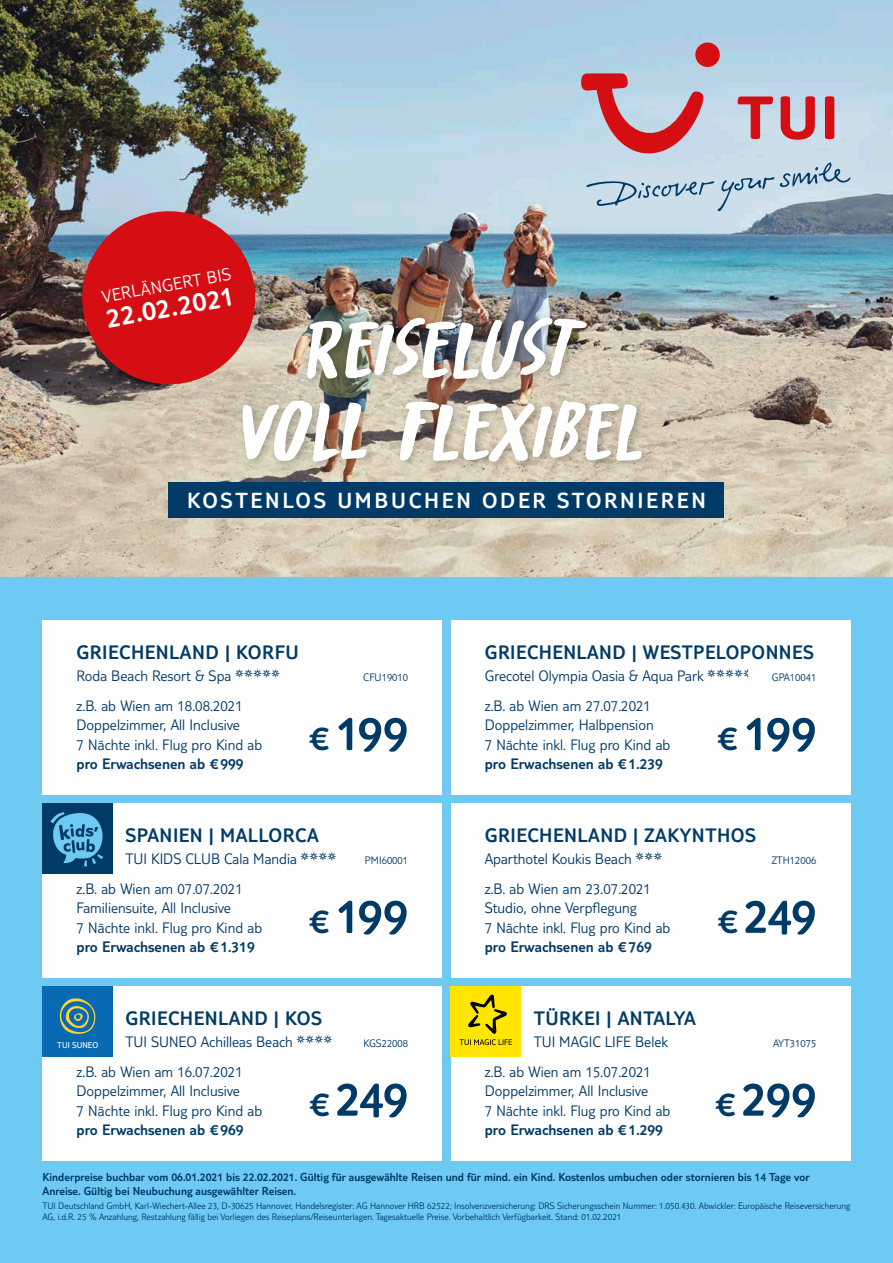
<style>
.page{position:relative;width:893px;height:1263px;background:#fff}
.page>*{position:absolute;margin:0;border:0;box-sizing:border-box;transform-origin:0 0}
.t1{font:300 51px "TUI Type";letter-spacing:-.02em;color:#003b68}
.t2{font:300 28.5px "TUI Type";color:#fff}
.t3{font:300 22.65px "TUI Type";letter-spacing:.12em;color:#fff}
.t4{font:300 20.25px "TUI Type";letter-spacing:.025em;color:#003b68}
.t5{font:300 18px "TUI Type";color:#fff}
.t6{font:300 15.75px/19.5px "TUI Type";color:#003b68}
.t7{font:300 15.75px "TUI Type";color:#003b68}
.t8{font:300 12px/14.4px "TUI Type";color:#003b68}
.t9{font:300 11.25px "TUI Type";color:#003b68}
.t10{font:300 9.75px/11.7px "TUI Type";color:#003b68}
.t11{font:8.85px "TUI Type";color:#fff}
.s1{font-size:35.7px}
</style>
<div class="page">
<img style="left:0;top:0;width:893px;height:578px">
<div style="left:169px;top:482px;width:555px;height:36px;background:#003b68"></div>
<div style="left:237px;top:312px;width:415px;height:160px;background:#000;opacity:.25"></div>
<svg style="left:243px;top:400px;width:399px;height:62px"></svg>
<img style="left:307px;top:318px;width:280px;height:62px">
<svg style="left:75px;top:204px;width:187px;height:187px;background:#bd3b3f"></svg>
<div style="left:0;top:578px;width:893px;height:685px;background:#6ecaf3"></div>
<div style="left:695px;top:43px;width:25px;height:24px;background:#d40e13;border-radius:50%"></div>
<svg style="left:581px;top:73px;width:269px;height:138px;background:#bfb7c5"></svg>
<div style="left:43px;top:620px;width:399px;height:175px;background:#fff"></div>
<div style="left:451px;top:620px;width:399px;height:175px;background:#fff"></div>
<div style="left:43px;top:803px;width:399px;height:174px;background:#fff"></div>
<div style="left:451px;top:803px;width:399px;height:174px;background:#fff"></div>
<div style="left:43px;top:986px;width:399px;height:174px;background:#fff"></div>
<div style="left:451px;top:986px;width:399px;height:174px;background:#fff"></div>
<div style="left:451px;top:986px;width:70px;height:70px;background:#ffe500"></div>
<svg style="left:460px;top:994px;width:52px;height:51px"></svg>
<div style="left:43px;top:803px;width:70px;height:70px;background:#003b68"></div>
<svg style="left:50px;top:812px;width:53px;height:54px"></svg>
<div style="left:43px;top:986px;width:70px;height:70px;background:#076ab3"></div>
<svg style="left:59px;top:998px;width:37px;height:36px"></svg>
<p class="t5" style="left:100px;top:287px;width:133px;rotate:-10deg">VERLÄNGERT BIS</p>
<h2 class="t2" style="left:104px;top:302px;width:131px;rotate:-10deg">22.02.2021</h2>
<h3 class="t3" style="left:187px;top:487px;width:520px">KOSTENLOS UMBUCHEN ODER STORNIEREN</h3>
<p class="t4" style="left:77px;top:641px;width:224px">GRIECHENLAND | KORFU</p>
<p class="t6" style="left:77px;top:665px;width:156px">Roda Beach Resort &amp; Spa</p>
<p class="t9" style="left:363px;top:671px;width:46px">CFU19010</p>
<p class="t6" style="left:77px;top:696px;width:187px">z.B. ab Wien am 18.08.2021<br>Doppelzimmer, All Inclusive<br>7 Nächte inkl. Flug pro Kind ab</p>
<h1 class="t1" style="left:309px;top:704px;width:101px"><span class="s1">€</span> 199</h1>
<p class="t4" style="left:485px;top:641px;width:331px">GRIECHENLAND | WESTPELOPONNES</p>
<p class="t6" style="left:485px;top:665px;width:221px">Grecotel Olympia Oasia &amp; Aqua Park</p>
<p class="t9" style="left:772px;top:671px;width:46px">GPA10041</p>
<p class="t6" style="left:485px;top:696px;width:187px">z.B. ab Wien am 27.07.2021<br>Doppelzimmer, Halbpension<br>7 Nächte inkl. Flug pro Kind ab</p>
<h1 class="t1" style="left:717px;top:704px;width:101px"><span class="s1">€</span> 199</h1>
<p class="t7" style="left:77px;top:755px;width:169px">pro Erwachsenen ab €999</p>
<p class="t7" style="left:485px;top:755px;width:180px">pro Erwachsenen ab €1.239</p>
<p class="t4" style="left:125px;top:824px;width:195px">SPANIEN | MALLORCA</p>
<p class="t6" style="left:125px;top:848px;width:213px">TUI KIDS CLUB Cala Mandia ✔</p>
<p class="t9" style="left:365px;top:853px;width:45px">PMI60001</p>
<p class="t6" style="left:77px;top:878px;width:187px">z.B. ab Wien am 07.07.2021<br>Familiensuite, All Inclusive<br>7 Nächte inkl. Flug pro Kind ab</p>
<h1 class="t1" style="left:309px;top:887px;width:101px"><span class="s1">€</span> 199</h1>
<p class="t4" style="left:485px;top:824px;width:273px">GRIECHENLAND | ZAKYNTHOS</p>
<p class="t6" style="left:485px;top:848px;width:180px">Aparthotel Koukis Beach ✓</p>
<p class="t9" style="left:772px;top:853px;width:46px">ZTH12006</p>
<p class="t6" style="left:485px;top:878px;width:187px">z.B. ab Wien am 23.07.2021<br>Studio, ohne Verpflegung<br>7 Nächte inkl. Flug pro Kind ab</p>
<h1 class="t1" style="left:718px;top:887px;width:100px"><span class="s1">€</span> 249</h1>
<p class="t7" style="left:77px;top:938px;width:180px">pro Erwachsenen ab €1.319</p>
<p class="t7" style="left:485px;top:938px;width:169px">pro Erwachsenen ab €769</p>
<p class="t4" style="left:125px;top:1006px;width:198px">GRIECHENLAND | KOS</p>
<p class="t6" style="left:125px;top:1031px;width:209px">TUI SUNEO Achilleas Beach ✔</p>
<p class="t9" style="left:363px;top:1036px;width:46px">KGS22008</p>
<p class="t6" style="left:77px;top:1061px;width:187px">z.B. ab Wien am 16.07.2021<br>Doppelzimmer, All Inclusive<br>7 Nächte inkl. Flug pro Kind ab</p>
<p class="t11" style="left:57px;top:1040px;width:42px">TUI SUNEO</p>
<h1 class="t1" style="left:309px;top:1069px;width:100px"><span class="s1">€</span> 249</h1>
<p class="t4" style="left:534px;top:1006px;width:164px">TÜRKEI | ANTALYA</p>
<p class="t6" style="left:534px;top:1031px;width:136px">TUI MAGIC LIFE Belek</p>
<p class="t9" style="left:773px;top:1036px;width:45px">AYT31075</p>
<p class="t6" style="left:485px;top:1061px;width:187px">z.B. ab Wien am 15.07.2021<br>Doppelzimmer, All Inclusive<br>7 Nächte inkl. Flug pro Kind ab</p>
<h1 class="t1" style="left:715px;top:1069px;width:102px"><span class="s1">€</span> 299</h1>
<p class="t7" style="left:77px;top:1121px;width:169px">pro Erwachsenen ab €969</p>
<p class="t7" style="left:485px;top:1121px;width:180px">pro Erwachsenen ab €1.299</p>
<p class="t8" style="left:43px;top:1169px;width:769px">Kinderpreise buchbar vom 06.01.2021 bis 22.02.2021. Gültig für ausgewählte Reisen und für mind. ein Kind. Kostenlos umbuchen oder stornieren bis 14 Tage vor<br>Anreise. Gültig bei Neubuchung ausgewählter Reisen.</p>
<p class="t10" style="left:43px;top:1199px;width:809px">TUI Deutschland GmbH, Karl-Wiechert-Allee 23, D-30625 Hannover, Handelsregister: AG Hannover HRB 62522; Insolvenzversicherung: DRS Sicherungsschein Nummer: 1.050.430. Abwickler: Europäische Reiseversicherung<br>AG, i.d.R. 25 % Anzahlung, Restzahlung fällig bei Vorliegen des Reiseplans/Reiseunterlagen. Tagesaktuelle Preise. Vorbehaltlich Verfügbarkeit. Stand: 01.02.2021</p>
</div>
